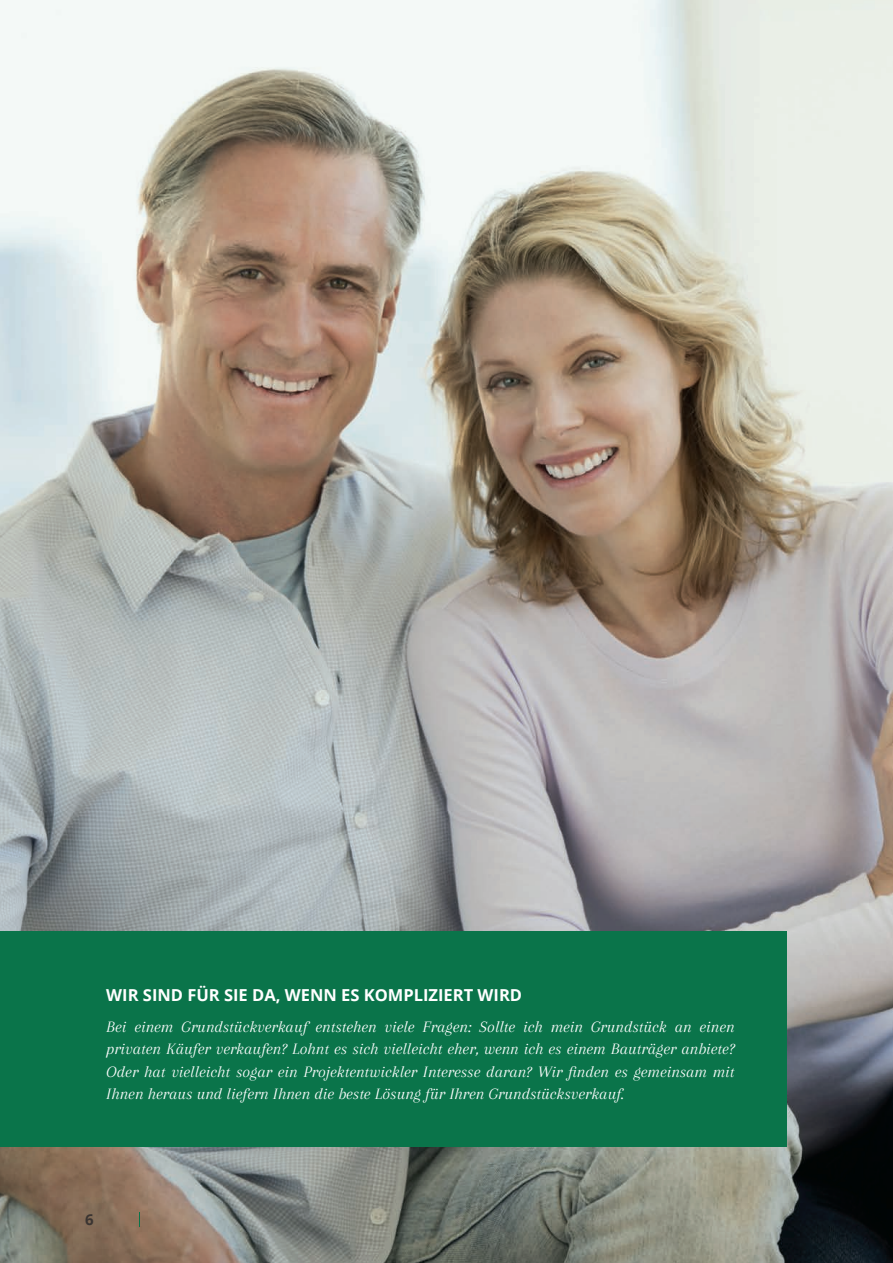
<style>
.page{position:relative;width:893px;height:1263px;background:#fff}
.page>*{position:absolute;margin:0;border:0;box-sizing:border-box;transform-origin:0 0}
.t1{font:italic 16.5px/22.5px "Arapey";color:#fff;text-align:justify}
.t2{font:700 16.5px "Open Sans";color:#fff}
.t3{font:700 15px "Open Sans";color:#3b3532}
</style>
<div class="page">
<img style="left:0;top:0;width:893px;height:1263px">
<div style="left:0;top:931px;width:787px;height:215px;background:#0a744a"></div>
<svg style="left:139px;top:1212px;width:1px;height:14px"></svg>
<p class="t2" style="left:106px;top:983px;width:417px">WIR SIND FÜR SIE DA, WENN ES KOMPLIZIERT WIRD</p>
<p class="t1" style="left:106px;top:1015px;width:630px">Bei einem Grundstückverkauf entstehen viele Fragen: Sollte ich mein Grundstück an einen privaten Käufer verkaufen? Lohnt es sich vielleicht eher, wenn ich es einem Bauträger anbiete?<br>Oder hat vielleicht sogar ein Projektentwickler Interesse daran? Wir finden es gemeinsam mit Ihnen heraus und liefern Ihnen die beste Lösung für Ihren Grundstücksverkauf.</p>
<p class="t3" style="left:85px;top:1209px;width:10px">6</p>
</div>
